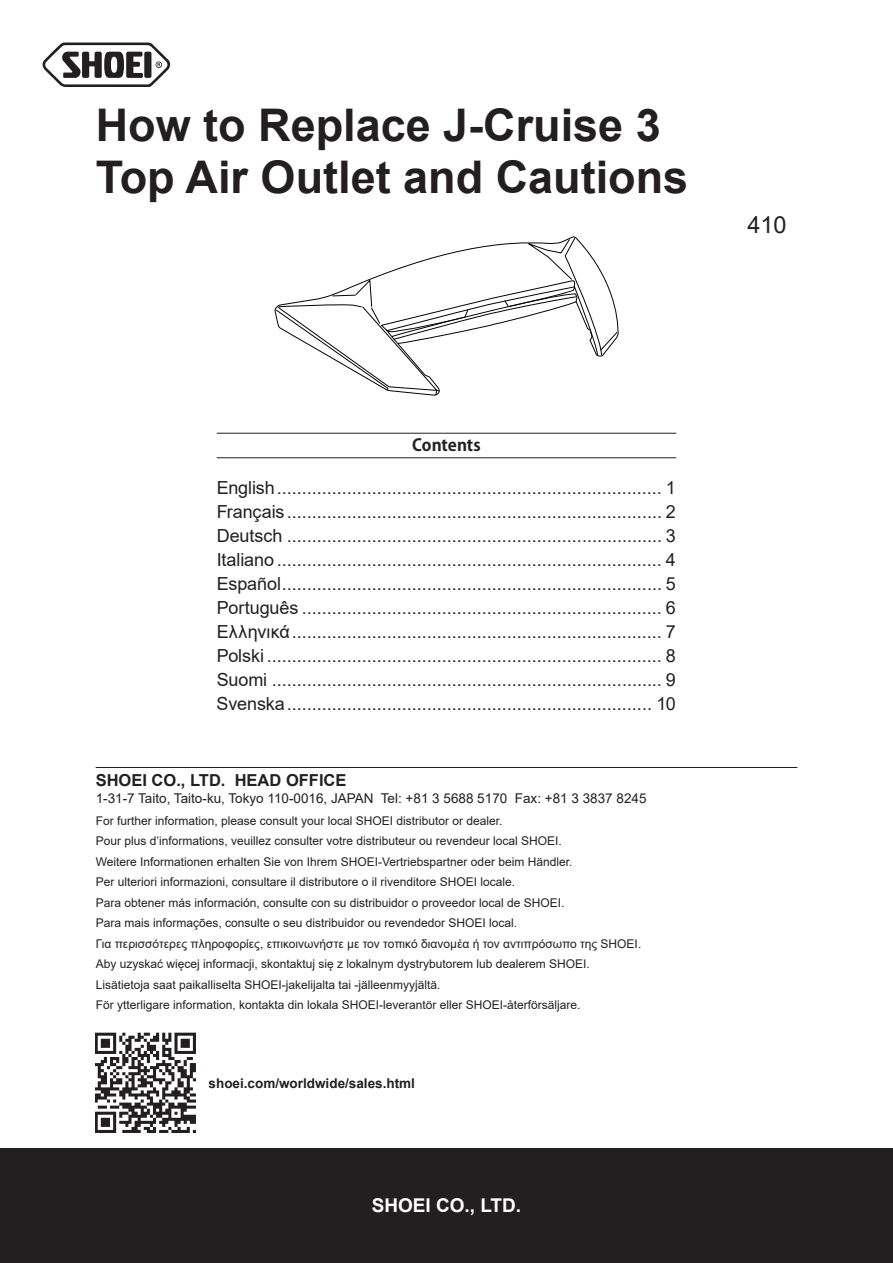
<style>
.page{position:relative;width:893px;height:1263px;background:#fff}
.page>*{position:absolute;margin:0;border:0;box-sizing:border-box;transform-origin:0 0}
.t1{font:700 45px/52.2px "Arial";color:#231f20}
.t2{font:23.55px "Arial";color:#231f20}
.t3{font:700 18.9px "Arial";color:#fff}
.t4{font:18px/24px "Arial";letter-spacing:-.005em;color:#231f20;text-align:justify}
.t5{font:700 16.5px "Arial";color:#231f20}
.t6{font:700 16.5px "Koz Go Pro";letter-spacing:-.005em;color:#231f20}
.t7{font:13.5px "Arial";color:#231f20}
.t8{font:700 13.5px "Arial";color:#231f20}
.t9{font:12px/20.5px "Arial";color:#231f20}
</style>
<div class="page">
<svg style="left:276px;top:238px;width:341px;height:157px"></svg>
<div style="left:0;top:1148px;width:893px;height:115px;background:#231f20"></div>
<svg style="left:43px;top:43px;width:127px;height:44px"></svg>
<hr style="left:96px;top:767px;width:701px;height:1px;background:#231f20">
<img style="left:96px;top:1032px;width:100px;height:101px">
<hr style="left:217px;top:433px;width:459px;height:1px;background:#231f20">
<hr style="left:217px;top:457px;width:459px;height:1px;background:#231f20">
<h1 class="t1" style="left:96px;top:99px;width:594px">How to Replace -J Cruise 3<br>Top Air Outlet and Cautions</h1>
<h2 class="t2" style="left:747px;top:209px;width:41px">410</h2>
<p class="t6" style="left:412px;top:434px;width:70px">Contents</p>
<p class="t4" style="left:217px;top:475px;width:461px">English............................................................................. 1<br>Français........................................................................... 2<br>Deutsch ........................................................................... 3<br>Italiano............................................................................. 4<br>Español............................................................................ 5<br>Português ........................................................................ 6<br>Ελληνικά.......................................................................... 7<br>Polski............................................................................... 8<br>Suomi .............................................................................. 9<br>Svenska......................................................................... 10</p>
<p class="t5" style="left:96px;top:768px;width:131px">SHOEI CO., LTD.</p>
<p class="t5" style="left:235px;top:768px;width:113px">HEAD OFFICE</p>
<p class="t7" style="left:96px;top:788px;width:279px">1-31-7 Taito, Taito-ku, Tokyo 110-0016, JAPAN</p>
<p class="t9" style="left:96px;top:810px;width:547px">For further information, please consult your local SHOEI distributor or dealer.<br>Pour plus ’d informations, veuillez consulter votre distributeur ou revendeur local SHOEI.<br>Weitere Informationen erhalten Sie von Ihrem SHOEI-Vertriebspartner oder beim Händler.<br>Per ulteriori informazioni, consultare il distributore ilo rivenditore SHOEI locale.<br>Para obtener más información, consulte con su distribuidor o proveedor local de SHOEI.<br>Para mais informações, consulte o seu distribuidor ou revendedor SHOEI local.<br>Για περισσότερες πληροφορίες, επικοινωνήστε με τον τοπικό διανομέα ή τον αντιπρόσωπο της SHOEI.<br>Aby uzyskać więcej informacji, skontaktuj się z lokalnym dystrybutorem lub dealerem SHOEI.<br>Lisätietoja saat paikalliselta SHOEI-jakelijalta tai -jälleenmyyjältä.<br>För ytterligare information, kontakta din lokala SHOEI-leverantör eller SHOEI-återförsäljare.</p>
<p class="t7" style="left:381px;top:788px;width:128px">Tel: +81 3 5688 5170</p>
<p class="t7" style="left:515px;top:788px;width:133px">Fax: +81 3 3837 8245</p>
<p class="t8" style="left:209px;top:1074px;width:208px">shoei.com/worldwide/sales.html</p>
<p class="t3" style="left:372px;top:1192px;width:151px">SHOEI CO., LTD.</p>
</div>
